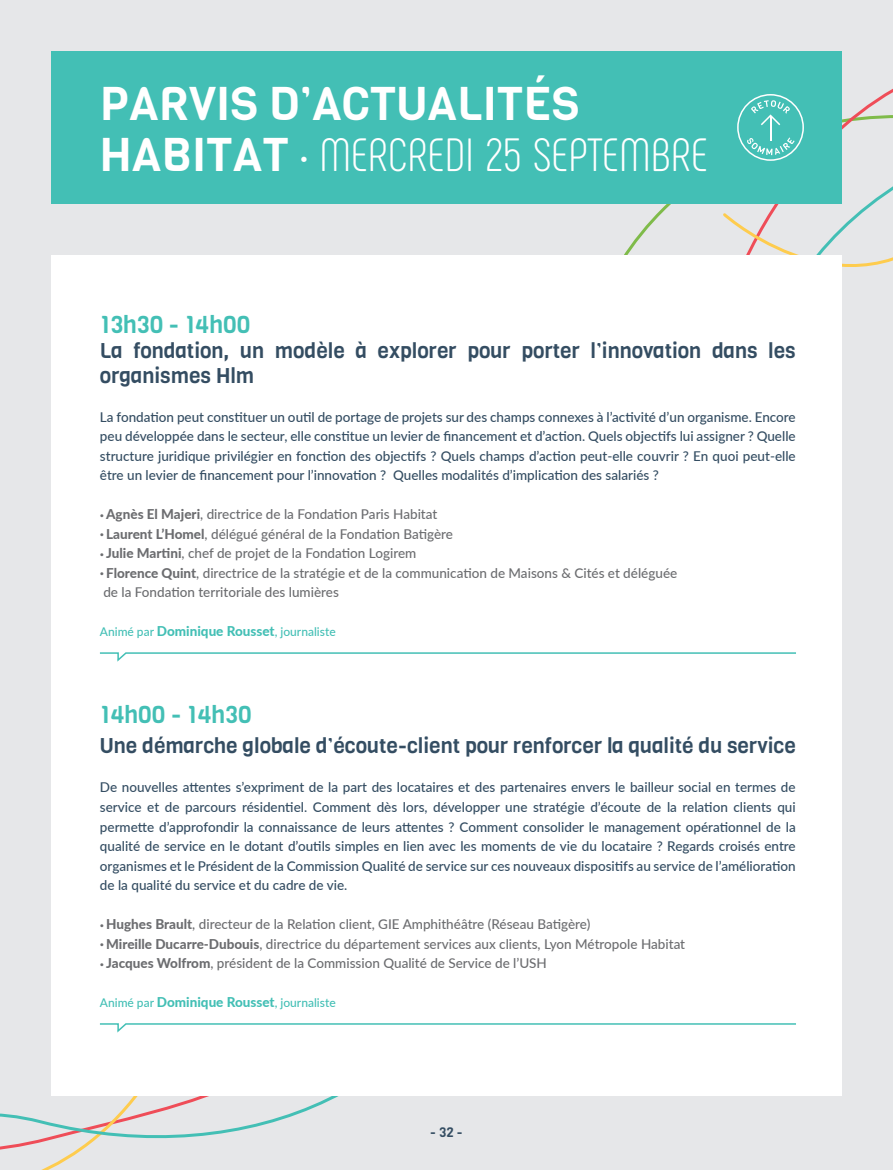
<style>
.page{position:relative;width:893px;height:1170px;background:#fff}
.page>*{position:absolute;margin:0;border:0;box-sizing:border-box;transform-origin:0 0}
.t1{font:300 46.5px "Phenomena";color:#fff}
.t2{font:46.5px "Viga";color:#fff}
.t3{font:24px "Viga";color:#43bfb5}
.t4{font:21px/25.2px "Viga";color:#344d62}
.t5{font:500 13.5px/19.5px "Lato";color:#344d62;text-align:justify}
.t6{font:500 13.5px/19.5px "Lato";color:#6c6d70}
.t7{font:13.5px "Viga";color:#344d62}
.t8{font:500 12px "Lato";color:#43bfb5}
.s1{font-family:"Viga";font-weight:400}
.s2{font-size:7.5px}
.s3{font-weight:800}
.s4{font-weight:800;font-size:13.5px}
</style>
<div class="page">
<div style="left:0;top:0;width:893px;height:1169px;background:#e6e7e9"></div>
<svg style="left:611px;top:203px;width:110px;height:51px"></svg>
<svg style="left:722px;top:88px;width:171px;height:179px"></svg>
<div style="left:51px;top:254px;width:791px;height:841px;background:#fff"></div>
<div style="left:51px;top:51px;width:791px;height:152px;background:#43bfb5"></div>
<svg style="left:737px;top:94px;width:67px;height:67px"></svg>
<svg style="left:99px;top:652px;width:697px;height:10px"></svg>
<svg style="left:0;top:1023px;width:797px;height:146px"></svg>
<h1 class="t2" style="left:100px;top:73px;width:481px">PARVIS D’ACTUALITÉS</h1>
<h1 class="t1" style="left:100px;top:128px;width:609px"><span class="s1">HABITAT</span> • MERCREDI 25 SEPTEMBRE</h1>
<h2 class="t3" style="left:100px;top:308px;width:152px">13h30 - 14h00</h2>
<h3 class="t4" style="left:100px;top:338px;width:697px">La fondation, un modèle à explorer pour porter l’innovation dans les organismes Hlm</h3>
<p class="t5" style="left:100px;top:406px;width:697px">La fondation peut constituer un outil de portage de projets sur des champs connexes à l’activité d’un organisme. Encore peu développée dans le secteur, elle constitue un levier de financement et d’action. Quels objectifs lui assigner ? Quelle structure juridique privilégier en fonction des objectifs ? Quels champs d’action peut-elle couvrir ? En quoi peut-elle être un levier de financement pour l’innovation ? Quelles modalités d’implication des salariés ?</p>
<p class="t6" style="left:100px;top:504px;width:339px"><span class="s2">•</span> <span class="s3">Agnès El Majeri</span>, directrice de la Fondation Paris Habitat</p>
<p class="t6" style="left:100px;top:523px;width:355px"><span class="s2">•</span> <span class="s3">Laurent L’Homel</span>, délégué général de la Fondation Batigère</p>
<p class="t6" style="left:100px;top:543px;width:318px"><span class="s2">•</span> <span class="s3">Julie Martini</span>, chef de projet de la Fondation Logirem</p>
<p class="t6" style="left:100px;top:562px;width:579px"><span class="s2">•</span> <span class="s3">Florence Quint</span>, directrice de la stratégie et de la communication de Maisons &amp; Cités et déléguée de la Fondation territoriale des lumières</p>
<p class="t8" style="left:100px;top:623px;width:237px">Animé par <span class="s4">Dominique Rousset</span>, journaliste</p>
<h2 class="t3" style="left:100px;top:698px;width:153px">14h00 - 14h30</h2>
<h3 class="t4" style="left:100px;top:733px;width:697px">Une démarche globale d’écoute-client pour renforcer la qualité du service</h3>
<p class="t5" style="left:100px;top:777px;width:697px">De nouvelles attentes s’expriment de la part des locataires et des partenaires envers le bailleur social en termes de service et de parcours résidentiel. Comment dès lors, développer une stratégie d’écoute de la relation clients qui permette d’approfondir la connaissance de leurs attentes ? Comment consolider le management opérationnel de la qualité de service en le dotant d’outils simples en lien avec les moments de vie du locataire ? Regards croisés entre organismes et le Président de la Commission Qualité de service sur ces nouveaux dispositifs au service de l’amélioration de la qualité du service et du cadre de vie.</p>
<p class="t6" style="left:100px;top:913px;width:492px"><span class="s2">•</span> <span class="s3">Hughes Brault</span>, directeur de la Relation client, GIE Amphithéâtre (Réseau Batigère)</p>
<p class="t6" style="left:100px;top:933px;width:587px"><span class="s2">•</span> <span class="s3">Mireille Ducarre-Dubouis</span>, directrice du département services aux clients, Lyon Métropole Habitat</p>
<p class="t6" style="left:100px;top:952px;width:449px"><span class="s2">•</span> <span class="s3">Jacques Wolfrom</span>, président de la Commission Qualité de Service de l’USH</p>
<p class="t8" style="left:100px;top:994px;width:237px">Animé par <span class="s4">Dominique Rousset</span>, journaliste</p>
<p class="t7" style="left:430px;top:1123px;width:34px">- 32 -</p>
</div>
